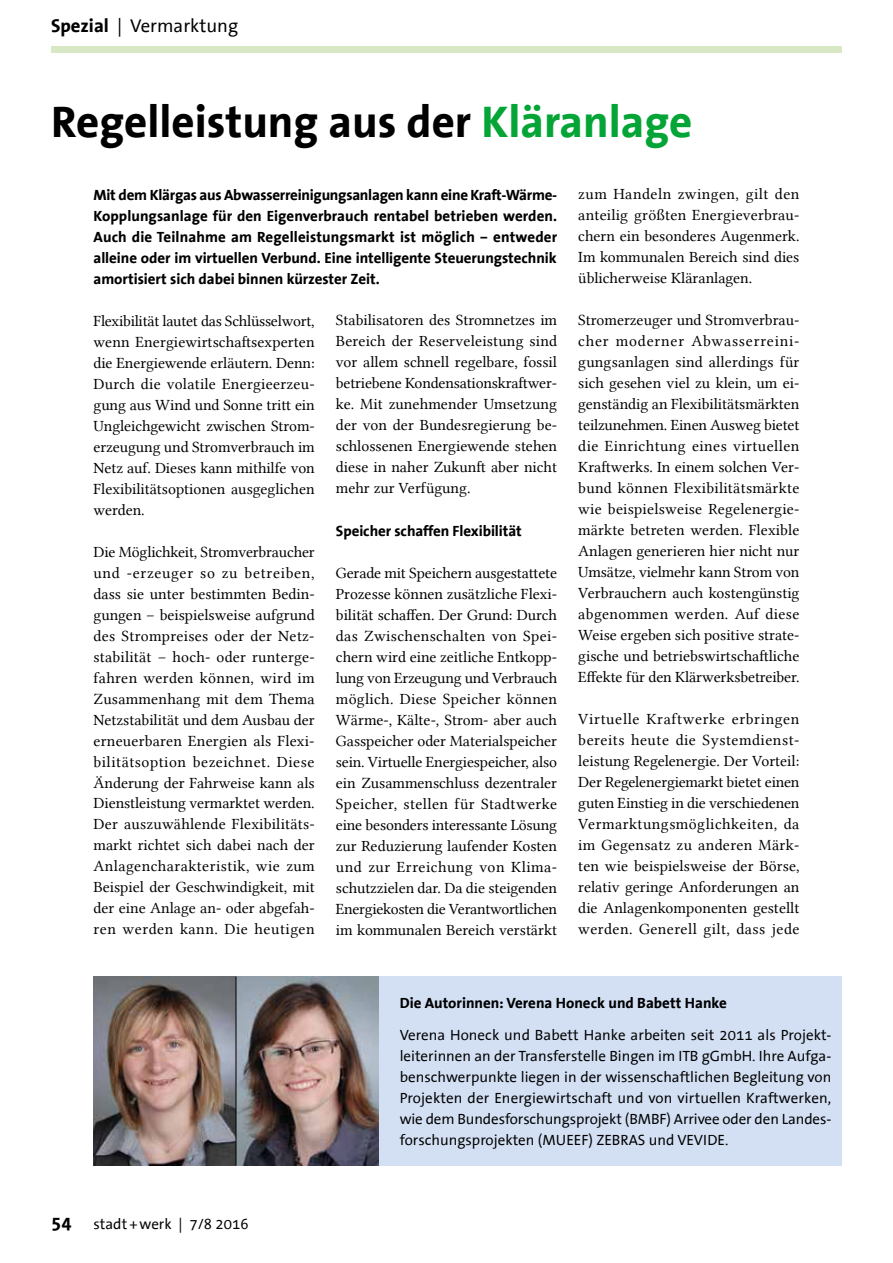
<style>
.page{position:relative;width:893px;height:1263px;background:#fff}
.page>*{position:absolute;margin:0;border:0;box-sizing:border-box;transform-origin:0 0}
.t1{font:700 45px "The Sans Office";color:#000}
.t2{font:18.75px "The Sans Office";color:#000}
.t3{font:15.75px/21px "Lin Libertine";color:#000;text-align:justify}
.t4{font:700 15px/21px "The Sans Office";letter-spacing:-.005em;color:#000;text-align:justify}
.t5{font:15px/21px "The Sans Office";color:#000;text-align:justify}
.s1{font-weight:700}
.s2{color:#04a536}
.s3{font-weight:700;font-size:18.75px}
</style>
<div class="page">
<div style="left:51px;top:46px;width:791px;height:6px;background:#d8e8c5"></div>
<div style="left:378px;top:976px;width:464px;height:190px;background:#d3e0f4"></div>
<img style="left:94px;top:976px;width:284px;height:189px">
<hr style="left:236px;top:976px;width:1px;height:189px;background:#000">
<p class="t2" style="left:51px;top:16px;width:189px"><span class="s1">Spezial</span> | Vermarktung</p>
<h1 class="t1" style="left:51px;top:98px;width:643px">Regelleistung aus der <span class="s2">Kläranlage</span></h1>
<p class="t4" style="left:94px;top:184px;width:465px">Mit dem Klärgas aus Abwasserreinigungsanlagen kann eine Kraft-Wärme-Kopplungsanlage für den Eigenverbrauch rentabel betrieben werden.<br>Auch die Teilnahme am Regelleistungsmarkt ist möglich – entweder alleine oder im virtuellen Verbund. Eine intelligente Steuerungstechnik amortisiert sich dabei binnen kürzester Zeit.</p>
<p class="t3" style="left:94px;top:310px;width:223px">Flexibilität lautet das Schlüsselwort, wenn Energiewirtschaftsexperten die Energiewende erläutern. Denn:<br>Durch die volatile Energieerzeu&shy;gung aus Wind und Sonne tritt ein Ungleichgewicht zwischen Strom&shy;erzeugung und Stromverbrauch im Netz auf. Dieses kann mithilfe von Flexibilitätsoptionen ausgeglichen werden.</p>
<p class="t3" style="left:94px;top:541px;width:223px">Die Möglichkeit, Stromverbraucher und -erzeuger so zu betreiben, dass sie unter bestimmten Bedin&shy;gungen – beispielsweise aufgrund des Strompreises oder der Netz&shy;stabilität – hoch- oder runterge&shy;fahren werden können, wird im Zusammenhang mit dem Thema Netzstabilität und dem Ausbau der erneuerbaren Energien als Flexi&shy;bilitätsoption bezeichnet. Diese Änderung der Fahrweise kann als Dienstleistung vermarktet werden.<br>Der auszuwählende Flexibilitäts&shy;markt richtet sich dabei nach der Anlagencharakteristik, wie zum Beispiel der Geschwindigkeit, mit der eine Anlage an- oder abgefah&shy;ren werden kann. Die heutigen</p>
<p class="t3" style="left:336px;top:310px;width:223px">Stabilisatoren des Stromnetzes im Bereich der Reserveleistung sind vor allem schnell regelbare, fossil betriebene Kondensationskraftwer&shy;ke. Mit zunehmender Umsetzung der von der Bundesregierung be&shy;schlossenen Energiewende stehen diese in naher Zukunft aber nicht mehr zur Verfügung.</p>
<p class="t4" style="left:336px;top:520px;width:187px">Speicher schaffen Flexibilität</p>
<p class="t3" style="left:336px;top:562px;width:223px">Gerade mit Speichern ausgestattete Prozesse können zusätzliche Flexi&shy;bilität schaffen. Der Grund: Durch das Zwischenschalten von Spei&shy;chern wird eine zeitliche Entkopp&shy;lung von Erzeugung und Verbrauch möglich. Diese Speicher können Wärme-, Kälte-, Strom- aber auch Gasspeicher oder Materialspeicher sein. Virtuelle Energiespeicher, also ein Zusammenschluss dezentraler Speicher, stellen für Stadtwerke eine besonders interessante Lösung zur Reduzierung laufender Kosten und zur Erreichung von Klima&shy;schutzzielen dar. Da die steigenden Energiekosten die Verantwortlichen im kommunalen Bereich verstärkt</p>
<p class="t3" style="left:578px;top:184px;width:223px">zum Handeln zwingen, gilt den anteilig größten Energieverbrau&shy;chern ein besonderes Augenmerk.<br>Im kommunalen Bereich sind dies üblicherweise Kläranlagen.</p>
<p class="t3" style="left:578px;top:310px;width:223px">Stromerzeuger und Stromverbrau&shy;cher moderner Abwasserreini&shy;gungsanlagen sind allerdings für sich gesehen viel zu klein, um ei&shy;genständig an Flexibilitätsmärkten teilzunehmen. Einen Ausweg bietet die Einrichtung eines virtuellen Kraftwerks. In einem solchen Ver&shy;bund können Flexibilitätsmärkte wie beispielsweise Regelenergie&shy;märkte betreten werden. Flexible Anlagen generieren hier nicht nur Umsätze, vielmehr kann Strom von Verbrauchern auch kostengünstig abgenommen werden. Auf diese Weise ergeben sich positive strate&shy;gische und betriebswirtschaftliche Effekte für den Klärwerksbetreiber.</p>
<p class="t3" style="left:578px;top:709px;width:223px">Virtuelle Kraftwerke erbringen bereits heute die Systemdienst&shy;leistung Regelenergie. Der Vorteil:<br>Der Regelenergiemarkt bietet einen guten Einstieg in die verschiedenen Vermarktungsmöglichkeiten, da im Gegensatz zu anderen Märk&shy;ten wie beispielsweise der Börse, relativ geringe Anforderungen an die Anlagenkomponenten gestellt werden. Generell gilt, dass jede</p>
<p class="t5" style="left:51px;top:1214px;width:199px"><span class="s3">54</span> stadt +werk | 7/8 2016</p>
<p class="t4" style="left:400px;top:993px;width:329px">Die Autorinnen: Verena Honeck und Babett Hanke</p>
<p class="t5" style="left:400px;top:1025px;width:433px">Verena Honeck und Babett Hanke arbeiten seit 2011 als Projekt&shy;leiterinnen an der Transferstelle Bingen im ITB gGmbH. Ihre Aufga&shy;benschwerpunkte liegen in der wissenschaftlichen Begleitung von Projekten der Energiewirtschaft und von virtuellen Kraftwerken, wie dem Bundesforschungsprojekt (BMBF) Arrivee oder den Landes&shy;forschungsprojekten (MUEEF) ZEBRAS und VEVIDE.</p>
</div>
